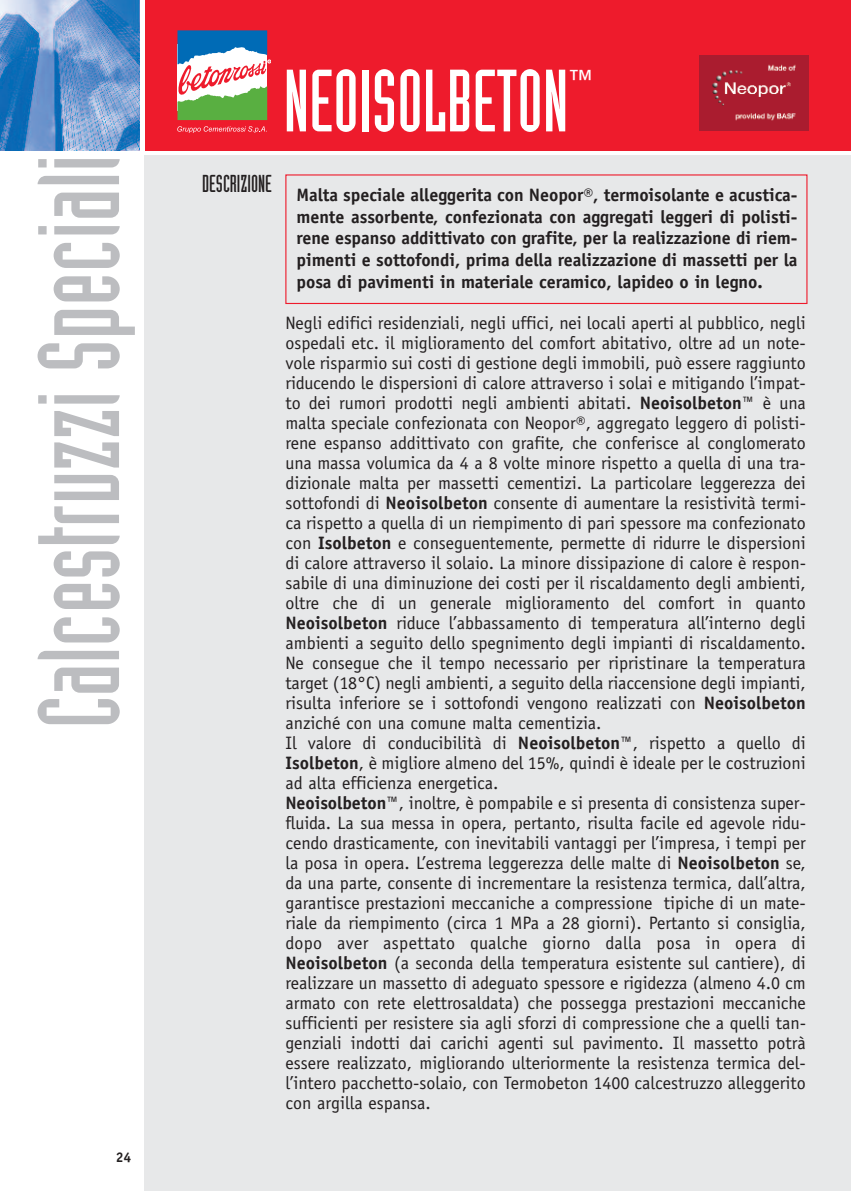
<style>
.page{position:relative;width:851px;height:1191px;background:#fff}
.page>*{position:absolute;margin:0;border:0;box-sizing:border-box;transform-origin:0 0}
.t1{font:113.2px "Industria Solid";color:#bcbdc0}
.t2{font:86.4px "Industria Solid";color:#fff}
.t3{font:24px "Industria Solid";color:#231f20}
.t4{font:24px "Industria Solid";color:#fff}
.t5{font:18px/20px "Officina Sans";color:#231f20}
.t6{font:700 18px/21.6px "Officina Sans";letter-spacing:-.005em;color:#231f20;text-align:justify}
.t7{font:700 14px "Officina Sans";color:#231f20}
.s1{font-weight:700}
</style>
<div class="page">
<div style="left:144px;top:155px;width:706px;height:1036px;background:#e7e8e9"></div>
<div style="left:145px;top:0;width:554px;height:151px;background:#ee1b2c"></div>
<div style="left:672px;top:0;width:178px;height:150px;background:#ee1b2c"></div>
<img style="left:0;top:0;width:139px;height:150px">
<div style="left:285px;top:174px;width:522px;height:130px;border:1px solid #ee1b2c"></div>
<svg style="left:177px;top:30px;width:94px;height:90px;background:#91a69e"></svg>
<svg style="left:177px;top:126px;width:90px;height:7px"></svg>
<img style="left:699px;top:56px;width:109px;height:75px">
<h1 class="t1" style="left:38px;top:728px;width:575px;rotate:-90deg">Calcestruzzi Speciali</h1>
<p class="t7" style="left:116px;top:1152px;width:17px">24</p>
<h2 class="t2" style="left:283px;top:70px;width:286px">NEOISOLBETON</h2>
<h3 class="t4" style="left:568px;top:70px;width:25px">™</h3>
<h3 class="t3" style="left:202px;top:175px;width:71px">DESCRIZIONE</h3>
<p class="t6" style="left:296px;top:186px;width:502px">Malta speciale alleggerita con Neopor®, termoisolante e acustica&shy;mente assorbente, confezionata con aggregati leggeri di polisti&shy;rene espanso addittivato con grafite, per la realizzazione di riem&shy;pimenti e sottofondi, prima della realizzazione di massetti per la posa di pavimenti in materiale ceramico, lapideo o in legno.</p>
<p class="t5" style="left:285px;top:314px;width:522px">Negli edifici residenziali, negli uffici, nei locali aperti al pubblico, negli ospedali etc. il miglioramento del comfort abitativo, oltre ad un note&shy;vole risparmio sui costi di gestione degli immobili, può essere raggiunto riducendo le dispersioni di calore attraverso i solai e mitigando l’impat&shy;to dei rumori prodotti negli ambienti abitati. <span class="s1">Neoisolbeton™</span> è una malta speciale confezionata con Neopor®, aggregato leggero di polisti&shy;rene espanso addittivato con grafite, che conferisce al conglomerato una massa volumica da 4 a 8 volte minore rispetto a quella di una tra&shy;dizionale malta per massetti cementizi. La particolare leggerezza dei sottofondi di <span class="s1">Neoisolbeton</span> consente di aumentare la resistività termi&shy;ca rispetto a quella di un riempimento di pari spessore ma confezionato con <span class="s1">Isolbeton</span> e conseguentemente, permette di ridurre le dispersioni di calore attraverso il solaio. La minore dissipazione di calore è respon&shy;sabile di una diminuzione dei costi per il riscaldamento degli ambienti, oltre che di un generale miglioramento del comfort in quanto <span class="s1">Neoisolbeton</span> riduce l’abbassamento di temperatura all’interno degli ambienti a seguito dello spegnimento degli impianti di riscaldamento.<br>Ne consegue che il tempo necessario per ripristinare la temperatura target (18°C) negli ambienti, a seguito della riaccensione degli impianti, risulta inferiore se i sottofondi vengono realizzati con <span class="s1">Neoisolbeton </span>anziché con una comune malta cementizia.<br>Il valore di conducibilità di <span class="s1">Neoisolbeton™</span>, rispetto a quello di <span class="s1">Isolbeton</span>, è migliore almeno del 15%, quindi è ideale per le costruzioni ad alta efficienza energetica.<br><span class="s1">Neoisolbeton™</span>, inoltre, è pompabile e si presenta di consistenza super&shy;fluida. La sua messa in opera, pertanto, risulta facile ed agevole ridu&shy;cendo drasticamente, con inevitabili vantaggi per l’impresa, i tempi per la posa in opera. L’estrema leggerezza delle malte di <span class="s1">Neoisolbeton</span> se, da una parte, consente di incrementare la resistenza termica, dall’altra, garantisce prestazioni meccaniche a compressione tipiche di un mate&shy;riale da riempimento (circa 1 MPa a 28 giorni). Pertanto si consiglia, dopo aver aspettato qualche giorno dalla posa in opera di <span class="s1">Neoisolbeton</span> (a seconda della temperatura esistente sul cantiere), di realizzare un massetto di adeguato spessore e rigidezza (almeno 4.0 cm armato con rete elettrosaldata) che possegga prestazioni meccaniche sufficienti per resistere sia agli sforzi di compressione che a quelli tan&shy;genziali indotti dai carichi agenti sul pavimento. Il massetto potrà essere realizzato, migliorando ulteriormente la resistenza termica del&shy;l’intero pacchetto-solaio, con Termobeton 1400 calcestruzzo alleggerito con argilla espansa.</p>
</div>
